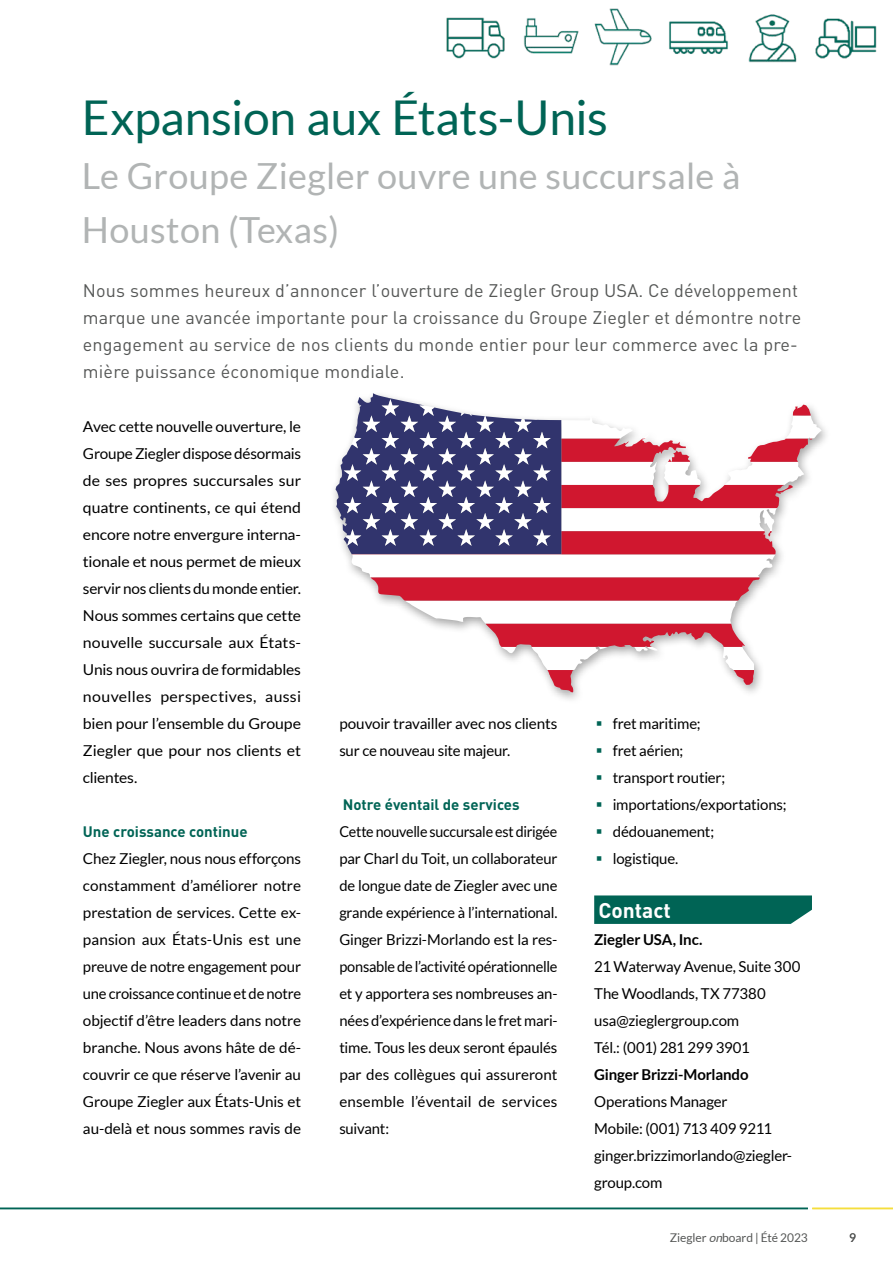
<style>
.page{position:relative;width:893px;height:1263px;background:#fff}
.page>*{position:absolute;margin:0;border:0;box-sizing:border-box;transform-origin:0 0}
.Superhead_32_pt{font:48px "Lato";letter-spacing:-.005em;color:#006455}
.Supervorlauf_-_2__He{font:36px/54px "Lato";letter-spacing:.01em;color:#b1b4b4}
.Kontakt_Head{font:700 21px "DIN Pro";color:#fff}
.Vorlauf{font:18px/27px "DIN Pro";letter-spacing:.01em;color:#555756}
.Lauf{font:15px/27px "Lato";letter-spacing:-.01em;color:#000;text-align:justify}
.Lauf-2{font:15px/27px "Lato";letter-spacing:-.01em;color:#000;text-align:justify;scale:1.04 1}
.Lauf-3{font:15px/27px "Lato";letter-spacing:-.01em;color:#000;text-align:justify;scale:.95 1}
.Kontaktdaten{font:15px/27px "Lato";letter-spacing:-.015em;color:#000}
.Zwischenhead{font:700 15px "DIN Pro";color:#006455}
.Kontaktdaten-2{font:700 15px "Lato";letter-spacing:-.01em;color:#000}
.t1{font:12px "Lato";letter-spacing:-.005em;color:#555756}
.s1{color:#006455}
.s2{font-style:italic}
</style>
<div class="page">
<svg style="left:594px;top:895px;width:218px;height:29px;background:#0b6a5c"></svg>
<svg style="left:336px;top:393px;width:486px;height:299px"></svg>
<img style="left:446px;top:17px;width:59px;height:42px">
<img style="left:594px;top:8px;width:58px;height:58px">
<img style="left:669px;top:21px;width:59px;height:33px">
<img style="left:524px;top:18px;width:55px;height:36px">
<img style="left:748px;top:14px;width:49px;height:49px">
<img style="left:815px;top:18px;width:62px;height:41px">
<hr style="left:0;top:1208px;width:808px;height:1px;background:#006455">
<hr style="left:812px;top:1208px;width:81px;height:1px;background:#f5de3c">
<p class="Superhead_32_pt" style="left:82px;top:91px;width:527px">Expansion aux États-Unis</p>
<p class="Supervorlauf_-_2__He" style="left:82px;top:149px;width:660px">Le Groupe Ziegler ouvre une succursale à<br>Houston (Texas)</p>
<p class="Vorlauf" style="left:83px;top:276px;width:720px">Nous sommes heureux d’annoncer l’ouverture de Ziegler Group USA. Ce développement marque une avancée importante pour la croissance du Groupe Ziegler et démontre notre engagement au service de nos clients du monde entier pour leur commerce avec la pre&shy;mière puissance économique mondiale.</p>
<p class="Lauf-2" style="left:83px;top:413px;width:211px">Avec cette nouvelle ouverture, le Groupe Ziegler dispose désormais de ses propres succursales sur quatre continents, ce qui étend encore notre envergure interna&shy;tionale et nous permet de mieux servir nos clients du monde entier.<br>Nous sommes certains que cette nouvelle succursale aux États-Unis nous ouvrira de formidables nouvelles perspectives, aussi bien pour l’ensemble du Groupe Ziegler que pour nos clients et clientes.</p>
<p class="Lauf" style="left:339px;top:710px;width:220px">pouvoir travailler avec nos clients sur ce nouveau site majeur.</p>
<p class="Zwischenhead" style="left:343px;top:794px;width:178px">Notre éventail de services</p>
<p class="Lauf-3" style="left:339px;top:818px;width:231px">Cette nouvelle succursale est dirigée par Charl du Toit, un collaborateur de longue date de Ziegler avec une grande expérience à l’international.<br>Ginger Brizzi-Morlando est la res&shy;ponsable de l’activité opérationnelle et y apportera ses nombreuses an&shy;nées d’expérience dans le fret mari&shy;time. Tous les deux seront épaulés par des collègues qui assureront ensemble l’éventail de services suivant:</p>
<p class="Lauf" style="left:596px;top:710px;width:106px"><span class="s1">▪</span> fret maritime;</p>
<p class="Lauf" style="left:596px;top:737px;width:89px"><span class="s1">▪</span> fret aérien;</p>
<p class="Lauf" style="left:596px;top:764px;width:131px"><span class="s1">▪</span> transport routier;</p>
<p class="Lauf" style="left:596px;top:791px;width:192px"><span class="s1">▪</span> importations/exportations;</p>
<p class="Lauf" style="left:596px;top:818px;width:120px"><span class="s1">▪</span> dédouanement;</p>
<p class="Lauf" style="left:596px;top:845px;width:84px"><span class="s1">▪</span> logistique.</p>
<p class="Kontakt_Head" style="left:598px;top:896px;width:74px">Contact</p>
<p class="Kontaktdaten-2" style="left:594px;top:931px;width:110px">Ziegler USA, Inc.</p>
<p class="Kontaktdaten" style="left:594px;top:953px;width:208px">21 Waterway Avenue, Suite 300</p>
<p class="Kontaktdaten" style="left:594px;top:980px;width:173px">The Woodlands, TX 77380</p>
<p class="Kontaktdaten" style="left:594px;top:1007px;width:147px">usa@zieglergroup.com</p>
<p class="Kontaktdaten" style="left:594px;top:1034px;width:157px">Tél.: (001) 281 299 3901</p>
<p class="Kontaktdaten-2" style="left:594px;top:1066px;width:156px">Ginger Brizzi-Morlando</p>
<p class="Kontaktdaten" style="left:594px;top:1088px;width:135px">Operations Manager</p>
<p class="Kontaktdaten" style="left:594px;top:1115px;width:180px">Mobile: (001) 713 409 9211</p>
<p class="Kontaktdaten" style="left:594px;top:1142px;width:199px">ginger.brizzimorlando@ziegler&shy;group.com</p>
<p class="Zwischenhead" style="left:83px;top:821px;width:166px">Une croissance continue</p>
<p class="Lauf" style="left:83px;top:845px;width:220px">Chez Ziegler, nous nous efforçons constamment d’améliorer notre prestation de services. Cette ex&shy;pansion aux États-Unis est une preuve de notre engagement pour une croissance continue et de notre objectif d’être leaders dans notre branche. Nous avons hâte de dé&shy;couvrir ce que réserve l’avenir au Groupe Ziegler aux États-Unis et au-delà et nous sommes ravis de</p>
<p class="t1" style="left:670px;top:1231px;width:139px">Ziegler <span class="s2">on</span>board | Été 2023</p>
<p class="t1" style="left:849px;top:1231px;width:8px">9</p>
</div>
